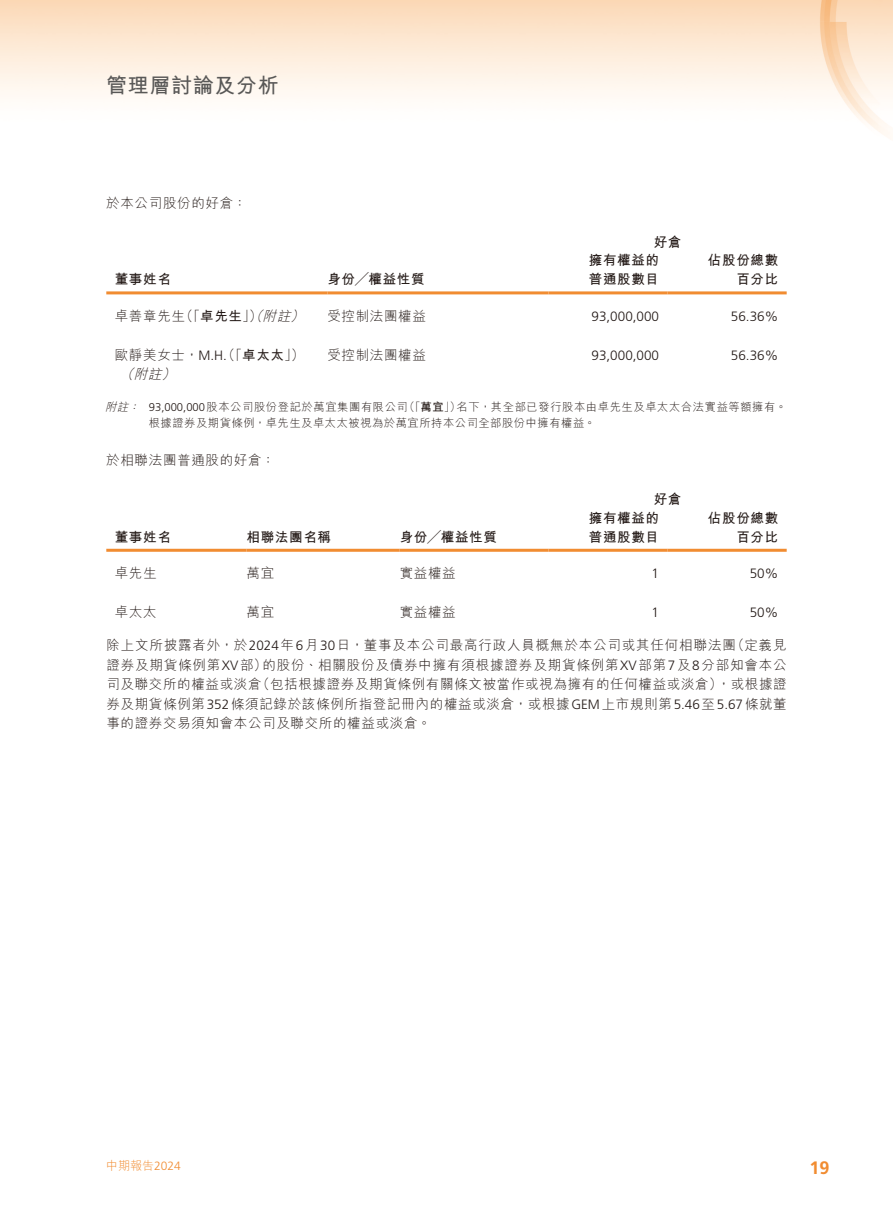
<style>
.page{position:relative;width:893px;height:1212px;background:#fff}
.page>*{position:absolute;margin:0;border:0;box-sizing:border-box;transform-origin:0 0}
.t1{font:700 21px "M Hei HK";letter-spacing:.03em;color:#595857}
.t2{font:700 18px "Frutiger LT Std";color:#f18c31}
.t3{font:300 13.5px/19.5px "M Hei HK";letter-spacing:.05em;color:#231916}
.t4{font:700 13.5px/18.8px "M Hei HK";letter-spacing:.05em;color:#231916}
.t5{font:300 13.5px "Frutiger LT Std";color:#231916}
.t6{font:300 12px "M Hei HK";color:#f18c31}
.t7{font:300 11.25px/16.5px "M Hei HK";letter-spacing:.055em;color:#231916}
.s1{font-weight:700}
.s2{font-style:italic}
.s3{font-family:"Frutiger LT Std"}
</style>
<div class="page">
<img style="left:0;top:0;width:893px;height:549px">
<hr style="left:106px;top:291px;width:221px;height:3px;background:#f18c31">
<hr style="left:327px;top:291px;width:222px;height:3px;background:#f18c31">
<hr style="left:549px;top:291px;width:119px;height:3px;background:#f18c31">
<hr style="left:668px;top:291px;width:119px;height:3px;background:#f18c31">
<hr style="left:106px;top:549px;width:141px;height:3px;background:#f18c31">
<hr style="left:247px;top:549px;width:153px;height:3px;background:#f18c31">
<hr style="left:400px;top:549px;width:149px;height:3px;background:#f18c31">
<hr style="left:549px;top:549px;width:119px;height:3px;background:#f18c31">
<hr style="left:668px;top:549px;width:119px;height:3px;background:#f18c31">
<h1 class="t1" style="left:106px;top:70px;width:174px">管理層討論及分析</h1>
<p class="t3" style="left:106px;top:193px;width:142px">於本公司股份的好倉：</p>
<p class="t4" style="left:115px;top:269px;width:58px">董事姓名</p>
<p class="t4" style="left:327px;top:269px;width:99px">身份╱權益性質</p>
<p class="t4" style="left:654px;top:231px;width:29px">好倉</p>
<p class="t4" style="left:589px;top:250px;width:72px">擁有權益的普通股數目</p>
<p class="t4" style="left:708px;top:250px;width:72px;text-align:right">佔股份總數百分比</p>
<p class="t3" style="left:115px;top:306px;width:194px">卓善章先生（「<span class="s1">卓先生</span>」）<span class="s2">（附註）</span></p>
<p class="t3" style="left:327px;top:306px;width:100px">受控制法團權益</p>
<p class="t5" style="left:592px;top:308px;width:69px">93,000,000</p>
<p class="t5" style="left:731px;top:308px;width:49px">56.36%</p>
<p class="t3" style="left:120px;top:345px;width:186px;text-indent:-5px">歐靜美女士，<span class="s3">M.H.</span>（「<span class="s1">卓太太</span>」）<span class="s2">（附註）</span></p>
<p class="t3" style="left:327px;top:345px;width:100px">受控制法團權益</p>
<p class="t5" style="left:592px;top:347px;width:69px">93,000,000</p>
<p class="t5" style="left:731px;top:347px;width:49px">56.36%</p>
<p class="t7" style="left:149px;top:398px;width:639px;text-indent:-44px"><span class="s2">附註：</span> <span class="s3">93,000,000</span>股本公司股份登記於萬宜集團有限公司（「<span class="s1">萬宜</span>」）名下，其全部已發行股本由卓先生及卓太太合法實益等額擁有。根據證券及期貨條例，卓先生及卓太太被視為於萬宜所持本公司全部股份中擁有權益。</p>
<p class="t3" style="left:106px;top:450px;width:170px">於相聯法團普通股的好倉：</p>
<p class="t4" style="left:654px;top:488px;width:29px">好倉</p>
<p class="t4" style="left:115px;top:526px;width:58px">董事姓名</p>
<p class="t4" style="left:247px;top:526px;width:86px">相聯法團名稱</p>
<p class="t4" style="left:400px;top:526px;width:99px">身份╱權益性質</p>
<p class="t4" style="left:589px;top:507px;width:72px">擁有權益的普通股數目</p>
<p class="t4" style="left:708px;top:507px;width:72px;text-align:right">佔股份總數百分比</p>
<p class="t3" style="left:115px;top:563px;width:43px">卓先生</p>
<p class="t3" style="left:247px;top:563px;width:29px">萬宜</p>
<p class="t3" style="left:400px;top:563px;width:58px">實益權益</p>
<p class="t5" style="left:652px;top:566px;width:9px">1</p>
<p class="t5" style="left:750px;top:566px;width:30px">50%</p>
<p class="t3" style="left:115px;top:602px;width:43px">卓太太</p>
<p class="t3" style="left:247px;top:602px;width:29px">萬宜</p>
<p class="t3" style="left:400px;top:602px;width:58px">實益權益</p>
<p class="t5" style="left:652px;top:605px;width:9px">1</p>
<p class="t5" style="left:750px;top:605px;width:30px">50%</p>
<p class="t3" style="left:106px;top:635px;width:682px;text-align:justify">除上文所披露者外，於<span class="s3">2024</span>年<span class="s3">6</span>月<span class="s3">30</span>日，董事及本公司最高行政人員概無於本公司或其任何相聯法團（定義見證券及期貨條例第<span class="s3">XV</span>部）的股份、相關股份及債券中擁有須根據證券及期貨條例第<span class="s3">XV</span>部第<span class="s3">7</span>及<span class="s3">8</span>分部知會本公司及聯交所的權益或淡倉（包括根據證券及期貨條例有關條文被當作或視為擁有的任何權益或淡倉），或根據證券及期貨條例第<span class="s3">352</span>條須記錄於該條例所指登記冊內的權益或淡倉，或根據<span class="s3">GEM</span>上市規則第<span class="s3">5.46</span>至<span class="s3">5.67</span>條就董事的證券交易須知會本公司及聯交所的權益或淡倉。</p>
<p class="t6" style="left:106px;top:1159px;width:76px">中期報告<span class="s3">2024</span></p>
<h2 class="t2" style="left:810px;top:1157px;width:22px">19</h2>
</div>
